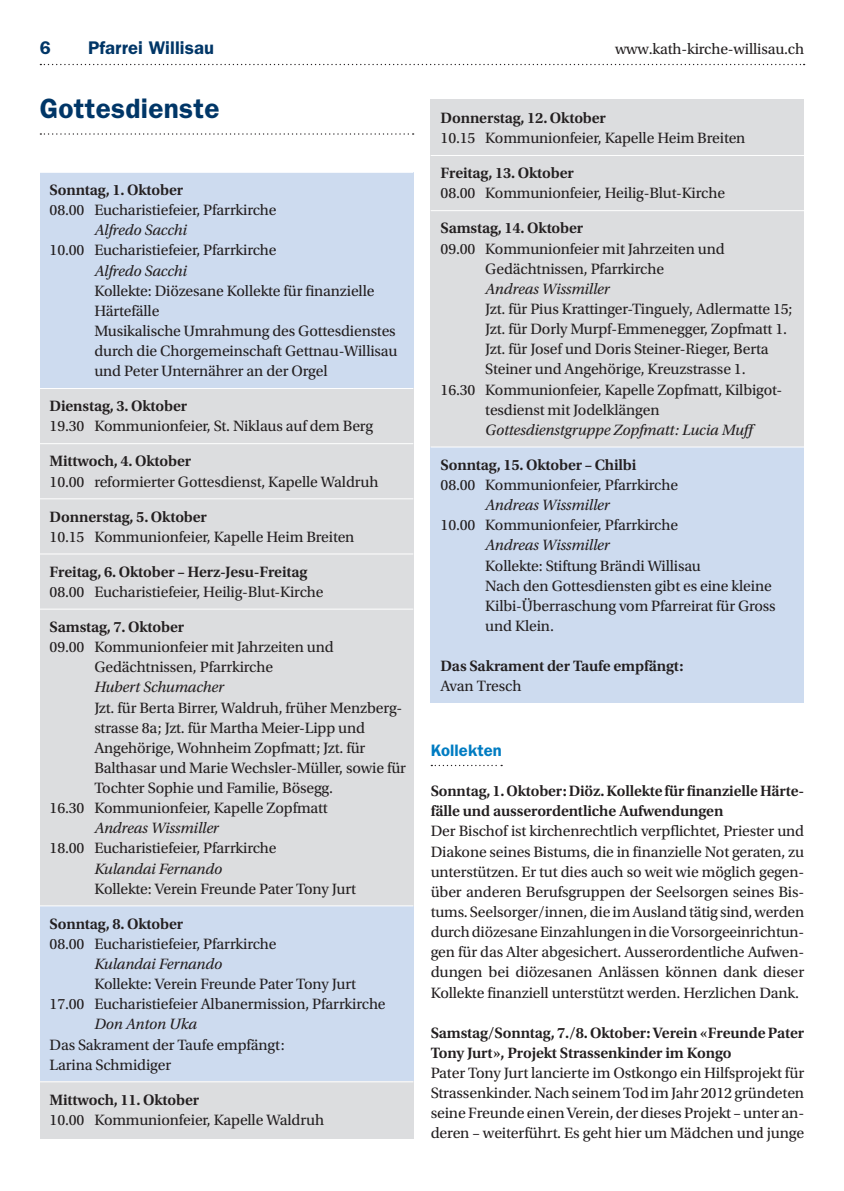
<style>
.page{position:relative;width:844px;height:1191px;background:#fff}
.page>*{position:absolute;margin:0;border:0;box-sizing:border-box;transform-origin:0 0}
.t1{font:600 28px "ITC Franklin Gothic Std";letter-spacing:.01em;color:#003667}
.t2{font:600 18.38px "ITC Franklin Gothic Std";letter-spacing:.005em;color:#003667}
.t3{font:600 16.62px "ITC Franklin Gothic Std";letter-spacing:.005em;color:#007cc2}
.t4{font:15.75px/20.1px "Utopia Std";letter-spacing:-.01em;color:#231f20}
.t5{font:600 15.75px/20.1px "Utopia Std";letter-spacing:-.01em;color:#231f20}
.t6{font:italic 15.75px "Utopia Std";letter-spacing:-.01em;color:#231f20}
</style>
<div class="page">
<svg style="left:40px;top:64px;width:764px;height:1px"></svg>
<div style="left:40px;top:174px;width:373px;height:964px;background:#dcdddf"></div>
<div style="left:430px;top:99px;width:374px;height:596px;background:#dcdddf"></div>
<svg style="left:40px;top:133px;width:373px;height:2px"></svg>
<div style="left:40px;top:173px;width:373px;height:34px;background:#cddbef"></div>
<div style="left:40px;top:196px;width:373px;height:31px;background:#cddbef"></div>
<div style="left:40px;top:216px;width:373px;height:31px;background:#cddbef"></div>
<div style="left:40px;top:236px;width:373px;height:31px;background:#cddbef"></div>
<div style="left:40px;top:257px;width:373px;height:30px;background:#cddbef"></div>
<div style="left:40px;top:277px;width:373px;height:50px;background:#cddbef"></div>
<div style="left:40px;top:317px;width:373px;height:51px;background:#cddbef"></div>
<div style="left:40px;top:357px;width:373px;height:31px;background:#cddbef"></div>
<hr style="left:40px;top:388px;width:373px;height:1px;background:#fff">
<hr style="left:40px;top:443px;width:373px;height:1px;background:#fff">
<hr style="left:40px;top:498px;width:373px;height:1px;background:#fff">
<hr style="left:40px;top:553px;width:373px;height:1px;background:#fff">
<hr style="left:40px;top:608px;width:373px;height:1px;background:#fff">
<div style="left:40px;top:906px;width:373px;height:34px;background:#cddbef"></div>
<hr style="left:40px;top:905px;width:373px;height:1px;background:#fff">
<div style="left:40px;top:930px;width:373px;height:30px;background:#cddbef"></div>
<div style="left:40px;top:950px;width:373px;height:30px;background:#cddbef"></div>
<div style="left:40px;top:970px;width:373px;height:30px;background:#cddbef"></div>
<div style="left:40px;top:990px;width:373px;height:31px;background:#cddbef"></div>
<div style="left:40px;top:1010px;width:373px;height:31px;background:#cddbef"></div>
<div style="left:40px;top:1030px;width:373px;height:31px;background:#cddbef"></div>
<div style="left:40px;top:1050px;width:373px;height:31px;background:#cddbef"></div>
<hr style="left:40px;top:1081px;width:373px;height:1px;background:#fff">
<hr style="left:430px;top:155px;width:374px;height:1px;background:#fff">
<hr style="left:430px;top:210px;width:374px;height:1px;background:#fff">
<div style="left:430px;top:447px;width:374px;height:34px;background:#cddbef"></div>
<hr style="left:430px;top:446px;width:374px;height:1px;background:#fff">
<div style="left:430px;top:471px;width:374px;height:51px;background:#cddbef"></div>
<div style="left:430px;top:511px;width:374px;height:51px;background:#cddbef"></div>
<div style="left:430px;top:551px;width:374px;height:31px;background:#cddbef"></div>
<div style="left:430px;top:571px;width:374px;height:71px;background:#cddbef"></div>
<div style="left:430px;top:632px;width:374px;height:30px;background:#cddbef"></div>
<div style="left:430px;top:652px;width:374px;height:31px;background:#cddbef"></div>
<div style="left:430px;top:672px;width:374px;height:31px;background:#cddbef"></div>
<svg style="left:431px;top:765px;width:71px;height:1px"></svg>
<p class="t2" style="left:40px;top:37px;width:13px">6</p>
<p class="t2" style="left:88px;top:37px;width:127px">Pfarrei Willisau</p>
<p class="t4" style="left:615px;top:39px;width:191px">www.kath-kirche-willisau.ch</p>
<h1 class="t1" style="left:40px;top:92px;width:181px">Gottesdienste</h1>
<p class="t5" style="left:50px;top:180px;width:135px">Sonntag, 1. Oktober</p>
<p class="t4" style="left:50px;top:200px;width:228px">08.00 Eucharistiefeier, Pfarrkirche</p>
<p class="t6" style="left:94px;top:222px;width:94px">Alfredo Sacchi</p>
<p class="t4" style="left:50px;top:241px;width:228px">10.00 Eucharistiefeier, Pfarrkirche</p>
<p class="t6" style="left:94px;top:262px;width:94px">Alfredo Sacchi</p>
<p class="t4" style="left:94px;top:281px;width:304px">Kollekte: Diözesane Kollekte für finanzielle Härtefälle<br>Musikalische Umrahmung des Gottesdienstes durch die Chorgemeinschaft Gettnau-Willisau und Peter Unternährer an der Orgel</p>
<p class="t5" style="left:50px;top:396px;width:139px">Dienstag, 3. Oktober</p>
<p class="t4" style="left:50px;top:416px;width:325px">19.30 Kommunionfeier, St. Niklaus auf dem Berg</p>
<p class="t5" style="left:50px;top:451px;width:143px">Mittwoch, 4. Oktober</p>
<p class="t4" style="left:50px;top:472px;width:330px">10.00 reformierter Gottesdienst, Kapelle Waldruh</p>
<p class="t5" style="left:50px;top:506px;width:159px">Donnerstag, 5. Oktober</p>
<p class="t4" style="left:50px;top:527px;width:306px">10.15 Kommunionfeier, Kapelle Heim Breiten</p>
<p class="t5" style="left:50px;top:562px;width:259px">Freitag, 6. Oktober – Herz-Jesu-Freitag</p>
<p class="t4" style="left:50px;top:582px;width:275px">08.00 Eucharistiefeier, Heilig-Blut-Kirche</p>
<p class="t5" style="left:50px;top:617px;width:136px">Samstag, 7. Oktober</p>
<p class="t4" style="left:94px;top:637px;width:241px;text-indent:-45px">09.00 Kommunionfeier mit Jahrzeiten und<br>Gedächtnissen, Pfarrkirche</p>
<p class="t6" style="left:94px;top:678px;width:131px">Hubert Schumacher</p>
<p class="t4" style="left:94px;top:697px;width:309px">Jzt. für Berta Birrer, Waldruh, früher Menzberg-</p>
<p class="t4" style="left:94px;top:718px;width:272px">strasse 8a; Jzt. für Martha Meier-Lipp und</p>
<p class="t4" style="left:94px;top:738px;width:272px">Angehörige, Wohnheim Zopfmatt; Jzt. für</p>
<p class="t4" style="left:94px;top:758px;width:313px">Balthasar und Marie Wechsler-Müller, sowie für</p>
<p class="t4" style="left:94px;top:778px;width:240px">Tochter Sophie und Familie, Bösegg.</p>
<p class="t4" style="left:50px;top:798px;width:279px">16.30 Kommunionfeier, Kapelle Zopfmatt</p>
<p class="t6" style="left:94px;top:819px;width:126px">Andreas Wissmiller</p>
<p class="t4" style="left:50px;top:838px;width:228px">18.00 Eucharistiefeier, Pfarrkirche</p>
<p class="t6" style="left:94px;top:860px;width:129px">Kulandai Fernando</p>
<p class="t4" style="left:94px;top:879px;width:263px">Kollekte: Verein Freunde Pater Tony Jurt</p>
<p class="t5" style="left:50px;top:913px;width:135px">Sonntag, 8. Oktober</p>
<p class="t4" style="left:50px;top:934px;width:228px">08.00 Eucharistiefeier, Pfarrkirche</p>
<p class="t6" style="left:94px;top:955px;width:129px">Kulandai Fernando</p>
<p class="t4" style="left:50px;top:974px;width:337px;text-indent:45px">Kollekte: Verein Freunde Pater Tony Jurt<br>17.00 Eucharistiefeier Albanermission, Pfarrkirche</p>
<p class="t6" style="left:94px;top:1015px;width:104px">Don Anton Uka</p>
<p class="t4" style="left:50px;top:1034px;width:236px">Das Sakrament der Taufe empfängt:<br>Larina Schmidiger</p>
<p class="t5" style="left:50px;top:1089px;width:151px">Mittwoch, 11. Oktober</p>
<p class="t4" style="left:50px;top:1110px;width:276px">10.00 Kommunionfeier, Kapelle Waldruh</p>
<p class="t5" style="left:440px;top:108px;width:167px">Donnerstag, 12. Oktober</p>
<p class="t4" style="left:440px;top:128px;width:306px">10.15 Kommunionfeier, Kapelle Heim Breiten</p>
<p class="t5" style="left:440px;top:163px;width:135px">Freitag, 13. Oktober</p>
<p class="t4" style="left:440px;top:183px;width:286px">08.00 Kommunionfeier, Heilig-Blut-Kirche</p>
<p class="t5" style="left:440px;top:218px;width:144px">Samstag, 14. Oktober</p>
<p class="t4" style="left:485px;top:239px;width:241px;text-indent:-45px">09.00 Kommunionfeier mit Jahrzeiten und<br>Gedächtnissen, Pfarrkirche</p>
<p class="t6" style="left:485px;top:280px;width:126px">Andreas Wissmiller</p>
<p class="t4" style="left:485px;top:299px;width:309px">Jzt. für Pius Krattinger-Tinguely, Adlermatte 15;</p>
<p class="t4" style="left:485px;top:319px;width:303px">Jzt. für Dorly Murpf-Emmenegger, Zopfmatt 1.</p>
<p class="t4" style="left:485px;top:339px;width:285px">Jzt. für Josef und Doris Steiner-Rieger, Berta</p>
<p class="t4" style="left:485px;top:359px;width:262px">Steiner und Angehörige, Kreuzstrasse 1.</p>
<p class="t4" style="left:440px;top:380px;width:343px">16.30 Kommunionfeier, Kapelle Zopfmatt, Kilbigot-</p>
<p class="t4" style="left:485px;top:400px;width:176px">tesdienst mit Jodelklängen</p>
<p class="t6" style="left:485px;top:421px;width:274px">Gottesdienstgruppe Zopfmatt: Lucia Muff</p>
<p class="t5" style="left:440px;top:455px;width:197px">Sonntag, 15. Oktober – Chilbi</p>
<p class="t4" style="left:440px;top:475px;width:239px">08.00 Kommunionfeier, Pfarrkirche</p>
<p class="t6" style="left:485px;top:496px;width:126px">Andreas Wissmiller</p>
<p class="t4" style="left:440px;top:515px;width:239px">10.00 Kommunionfeier, Pfarrkirche</p>
<p class="t6" style="left:485px;top:536px;width:126px">Andreas Wissmiller</p>
<p class="t4" style="left:485px;top:555px;width:292px">Kollekte: Stiftung Brändi Willisau<br>Nach den Gottesdiensten gibt es eine kleine Kilbi-Überraschung vom Pfarreirat für Gross und Klein.</p>
<p class="t5" style="left:440px;top:656px;width:244px">Das Sakrament der Taufe empfängt:</p>
<p class="t4" style="left:440px;top:676px;width:82px">Avan Tresch</p>
<p class="t3" style="left:430px;top:740px;width:73px">Kollekten</p>
<p class="t5" style="left:430px;top:781px;width:375px">Sonntag, 1. Oktober: Diöz. Kollekte für finanzielle Härte&shy;fälle und ausserordentliche Aufwendungen</p>
<p class="t4" style="left:430px;top:821px;width:375px;text-align:justify">Der Bischof ist kirchenrechtlich verpflichtet, Priester und Diakone seines Bistums, die in finanzielle Not geraten, zu unterstützen. Er tut dies auch so weit wie möglich gegen&shy;über anderen Berufsgruppen der Seelsorgen seines Bis&shy;tums. Seelsorger/innen, die im Ausland tätig sind, werden durch diözesane Einzahlungen in die Vorsorgeeinrichtun&shy;gen für das Alter abgesichert. Ausserordentliche Aufwen&shy;dungen bei diözesanen Anlässen können dank dieser Kollekte finanziell unterstützt werden. Herzlichen Dank.</p>
<p class="t5" style="left:430px;top:1022px;width:375px">Samstag/Sonntag, 7./8. Oktober: Verein «Freunde Pater<br>Tony Jurt», Projekt Strassenkinder im Kongo</p>
<p class="t4" style="left:430px;top:1063px;width:375px;text-align:justify">Pater Tony Jurt lancierte im Ostkongo ein Hilfsprojekt für Strassenkinder. Nach seinem Tod im Jahr 2012 gründeten seine Freunde einen Verein, der dieses Projekt – unter an&shy;deren – weiterführt. Es geht hier um Mädchen und junge</p>
</div>
